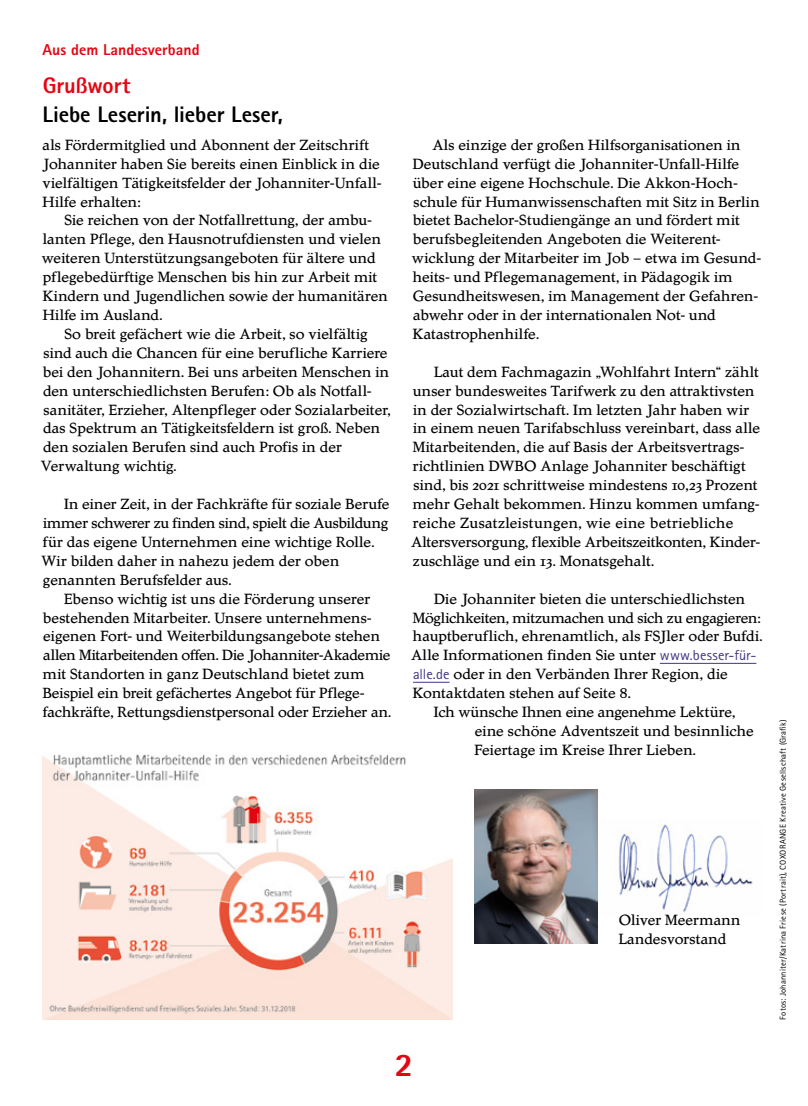
<style>
.page{position:relative;width:808px;height:1106px;background:#fff}
.page>*{position:absolute;margin:0;border:0;box-sizing:border-box;transform-origin:0 0}
.t1{font:800 33px "Rotis Sans Serif W1 G";color:#e30613}
.t2{font:800 22.5px "Rotis Sans Serif W1 G";letter-spacing:-.005em;color:#000}
.t3{font:800 22.5px "Rotis Sans Serif W1 G";letter-spacing:-.005em;color:#e30613}
.t4{font:15.75px/18.9px "Diethelm AR";color:#000}
.t5{font:15.75px "Diethelm AR";letter-spacing:-.02em;color:#000}
.t6{font:800 15.75px "Rotis Sans Serif W1 G";letter-spacing:.005em;color:#e30613}
.t7{font:8.55px "Rotis Sans Serif W1 G";letter-spacing:.025em;color:#000}
.s1{font-family:"Rotis Sans Serif W1 G";font-size:14.55px;color:#433684}
</style>
<div class="page">
<img style="left:619px;top:824px;width:134px;height:90px">
<hr style="left:660px;top:663px;width:96px;height:1px;background:#433684">
<hr style="left:413px;top:682px;width:37px;height:1px;background:#433684">
<img style="left:474px;top:789px;width:123px;height:155px">
<img style="left:43px;top:754px;width:410px;height:265px">
<p class="t6" style="left:43px;top:40px;width:159px">Aus dem Landesverband</p>
<h2 class="t3" style="left:43px;top:71px;width:89px">Grußwort</h2>
<h2 class="t2" style="left:43px;top:100px;width:242px">Liebe Leserin, lieber Leser,</h2>
<p class="t4" style="left:43px;top:136px;width:340px">als Fördermitglied und Abonnent der Zeitschrift Johanniter haben Sie bereits einen Einblick in die vielfältigen Tätigkeitsfelder der Johanniter-Unfall-Hilfe erhalten:</p>
<p class="t4" style="left:42px;top:211px;width:347px;text-indent:22px">Sie reichen von der Notfallrettung, der ambu&shy;lanten Pflege, den Hausnotrufdiensten und vielen weiteren Unterstützungsangeboten für ältere und pflegebedürftige Menschen bis hin zur Arbeit mit Kindern und Jugendlichen sowie der humanitären Hilfe im Ausland.</p>
<p class="t4" style="left:41px;top:325px;width:351px;text-indent:23px">So breit gefächert wie die Arbeit, so vielfältig sind auch die Chancen für eine berufliche Karriere bei den Johannitern. Bei uns arbeiten Menschen in den unterschiedlichsten Berufen: Ob als Notfall&shy;sanitäter, Erzieher, Altenpfleger oder Sozialarbeiter, das Spektrum an Tätigkeitsfeldern ist groß. Neben den sozialen Berufen sind auch Profis in der Verwaltung wichtig.</p>
<p class="t4" style="left:42px;top:495px;width:350px;text-indent:22px">In einer Zeit, in der Fachkräfte für soziale Berufe immer schwerer zu finden sind, spielt die Ausbildung für das eigene Unternehmen eine wichtige Rolle.<br>Wir bilden daher in nahezu jedem der oben genannten Berufsfelder aus.</p>
<p class="t4" style="left:43px;top:589px;width:350px;text-indent:21px">Ebenso wichtig ist uns die Förderung unserer bestehenden Mitarbeiter. Unsere unternehmens&shy;eigenen Fort- und Weiterbildungsangebote stehen allen Mitarbeitenden offen. Die Johanniter-Akademie mit Standorten in ganz Deutschland bietet zum Beispiel ein breit gefächertes Angebot für Pflege&shy;fachkräfte, Rettungsdienstpersonal oder Erzieher an.</p>
<p class="t4" style="left:412px;top:136px;width:351px;text-indent:20px">Als einzige der großen Hilfsorganisationen in Deutschland verfügt die Johanniter-Unfall-Hilfe über eine eigene Hochschule. Die Akkon-Hoch&shy;schule für Humanwissenschaften mit Sitz in Berlin bietet Bachelor-Studiengänge an und fördert mit berufsbegleitenden Angeboten die Weiterent&shy;wicklung der Mitarbeiter im Job – etwa im Gesund&shy;heits- und Pflegemanagement, in Pädagogik im Gesundheitswesen, im Management der Gefahren&shy;abwehr oder in der internationalen Not- und Katastrophenhilfe.</p>
<p class="t4" style="left:411px;top:363px;width:351px;text-indent:23px">Laut dem Fachmagazin „Wohlfahrt Intern“ zählt unser bundesweites Tarifwerk zu den attraktivsten in der Sozialwirtschaft. Im letzten Jahr haben wir in einem neuen Tarifabschluss vereinbart, dass alle Mitarbeitenden, die auf Basis der Arbeitsvertrags&shy;richtlinien DWBO Anlage Johanniter beschäftigt sind, bis 2021 schrittweise mindestens 10,23 Prozent mehr Gehalt bekommen. Hinzu kommen umfang&shy;reiche Zusatzleistungen, wie eine betriebliche Altersversorgung, flexible Arbeitszeitkonten, Kinder&shy;zuschläge und ein 13. Monatsgehalt.</p>
<p class="t4" style="left:434px;top:589px;width:313px">Die Johanniter bieten die unterschiedlichsten</p>
<p class="t5" style="left:413px;top:608px;width:350px">Möglichkeiten, mitzumachen und sich zu engagieren:</p>
<p class="t4" style="left:413px;top:627px;width:351px">hauptberuflich, ehrenamtlich, als FSJler oder Bufdi.</p>
<p class="t4" style="left:411px;top:646px;width:347px">Alle Informationen finden Sie unter <span class="s1">www.besser-für-</span></p>
<p class="t4" style="left:413px;top:665px;width:316px"><span class="s1">alle.de</span> oder in den Verbänden Ihrer Region, die</p>
<p class="t4" style="left:413px;top:684px;width:220px">Kontaktdaten stehen auf Seite 8.</p>
<p class="t4" style="left:434px;top:703px;width:303px">Ich wünsche Ihnen eine angenehme Lektüre,</p>
<p class="t4" style="left:475px;top:722px;width:280px">eine schöne Adventszeit und besinnliche</p>
<p class="t4" style="left:474px;top:741px;width:223px">Feiertage im Kreise Ihrer Lieben.</p>
<p class="t4" style="left:619px;top:911px;width:123px">Oliver Meermann<br>Landesvorstand</p>
<h1 class="t1" style="left:395px;top:1044px;width:20px">2</h1>
<p class="t7" style="left:778px;top:1019px;width:302px;rotate:-90deg">Fotos: Johanniter/Katrina Friese (Portrait), COXORANGE Kreative Gesellschaft (Grafik)</p>
</div>
